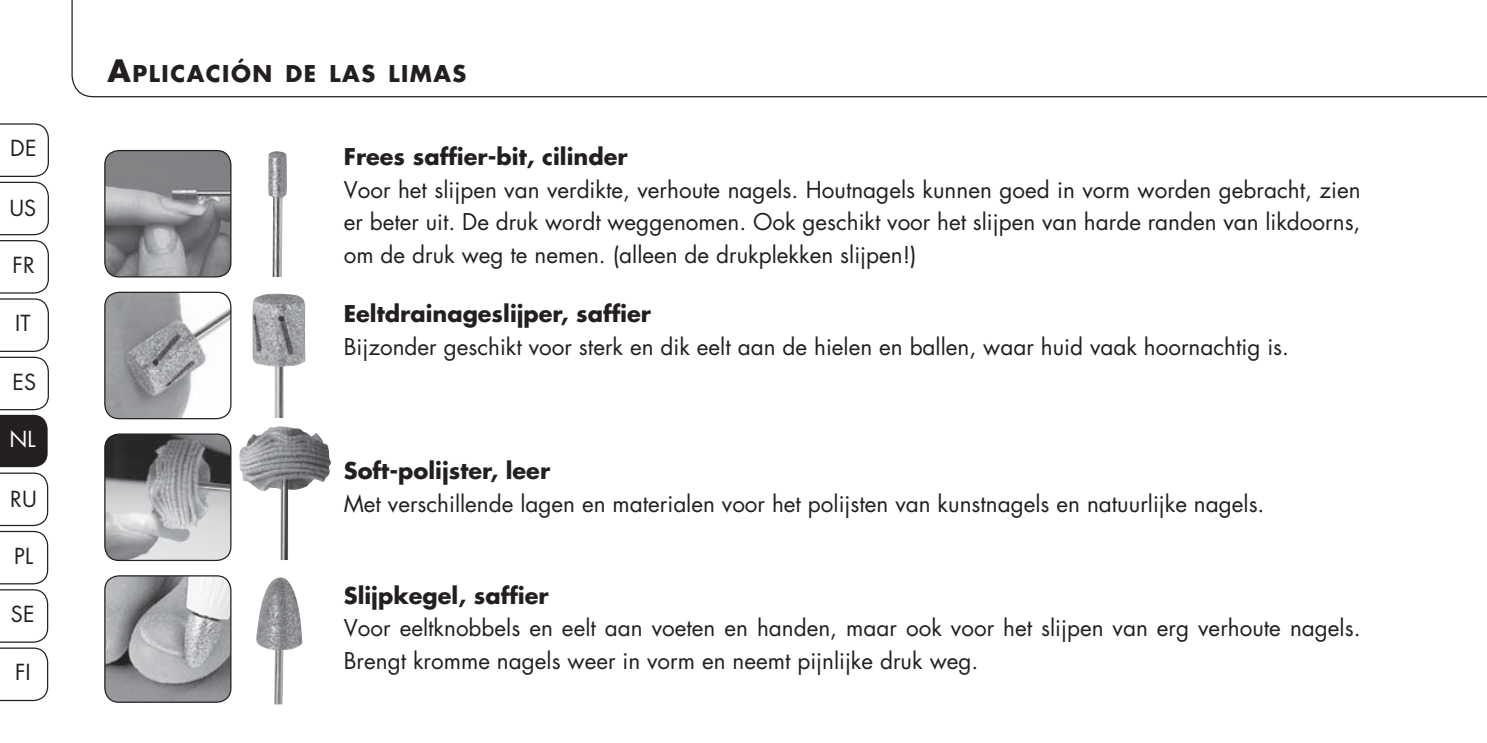
<style>
.page{position:relative;width:1487px;height:743px;background:#fff}
.page>*{position:absolute;margin:0;border:0;box-sizing:border-box;transform-origin:0 0}
.t1{font:22.5px/32.5px "Futura";color:#231f20;text-align:justify}
.t2{font:700 22.5px "Futura";color:#231f20}
.t3{font:700 22.5px "Futura";letter-spacing:.065em;color:#231f20}
.t4{font:21.5px "Futura";letter-spacing:.01em;color:#231f20}
.t5{font:21.5px "Futura";color:#fff}
.s1{font-size:30px}
</style>
<div class="page">
<img style="left:256px;top:577px;width:46px;height:127px">
<img style="left:268px;top:151px;width:19px;height:126px">
<img style="left:252px;top:294px;width:53px;height:124px">
<img style="left:239px;top:426px;width:92px;height:134px">
<img style="left:105px;top:151px;width:126px;height:126px;border-radius:14px">
<div style="left:104px;top:150px;width:127px;height:127px;border:1px solid #231f20;border-radius:14px"></div>
<img style="left:105px;top:292px;width:126px;height:127px;border-radius:14px">
<div style="left:104px;top:292px;width:127px;height:127px;border:1px solid #231f20;border-radius:14px"></div>
<img style="left:105px;top:434px;width:126px;height:126px;border-radius:14px">
<div style="left:104px;top:433px;width:127px;height:128px;border:1px solid #231f20;border-radius:14px"></div>
<img style="left:105px;top:576px;width:126px;height:126px;border-radius:14px">
<div style="left:104px;top:575px;width:127px;height:128px;border:1px solid #231f20;border-radius:14px"></div>
<svg style="left:71px;top:0;width:1416px;height:97px"></svg>
<svg style="left:0;top:123px;width:49px;height:578px"></svg>
<p class="t4" style="left:10px;top:138px;width:28px">DE</p>
<p class="t4" style="left:9px;top:198px;width:29px">US</p>
<p class="t4" style="left:13px;top:255px;width:24px">FR</p>
<p class="t4" style="left:15px;top:313px;width:17px">IT</p>
<p class="t4" style="left:12px;top:372px;width:25px">ES</p>
<p class="t5" style="left:9px;top:429px;width:28px">NL</p>
<p class="t4" style="left:10px;top:489px;width:28px">RU</p>
<p class="t4" style="left:14px;top:546px;width:21px">PL</p>
<p class="t4" style="left:11px;top:604px;width:25px">SE</p>
<p class="t4" style="left:15px;top:662px;width:17px">FI</p>
<p class="t3" style="left:108px;top:65px;width:360px"><span class="s1">A</span>PLICACIÓN DE LAS LIMAS</p>
<p class="t2" style="left:344px;top:146px;width:285px">Frees saffier-bit, cilinder</p>
<p class="t1" style="left:344px;top:175px;width:1018px">Voor het slijpen van verdikte, verhoute nagels. Houtnagels kunnen goed in vorm worden gebracht, zien er beter uit. De druk wordt weggenomen. Ook geschikt voor het slijpen van harde randen van likdoorns, om de druk weg te nemen. (alleen de drukplekken slijpen!)</p>
<p class="t2" style="left:344px;top:303px;width:309px">Eeltdrainageslijper, saffier</p>
<p class="t1" style="left:344px;top:332px;width:947px">Bijzonder geschikt voor sterk en dik eelt aan de hielen en ballen, waar huid vaak hoornachtig is.</p>
<p class="t2" style="left:344px;top:460px;width:208px">Soft-polijster, leer</p>
<p class="t1" style="left:344px;top:489px;width:922px">Met verschillende lagen en materialen voor het polijsten van kunstnagels en natuurlijke nagels.</p>
<p class="t2" style="left:344px;top:585px;width:206px">Slijpkegel, saffier</p>
<p class="t1" style="left:344px;top:613px;width:1018px">Voor eeltknobbels en eelt aan voeten en handen, maar ook voor het slijpen van erg verhoute nagels.<br>Brengt kromme nagels weer in vorm en neemt pijnlijke druk weg.</p>
</div>
